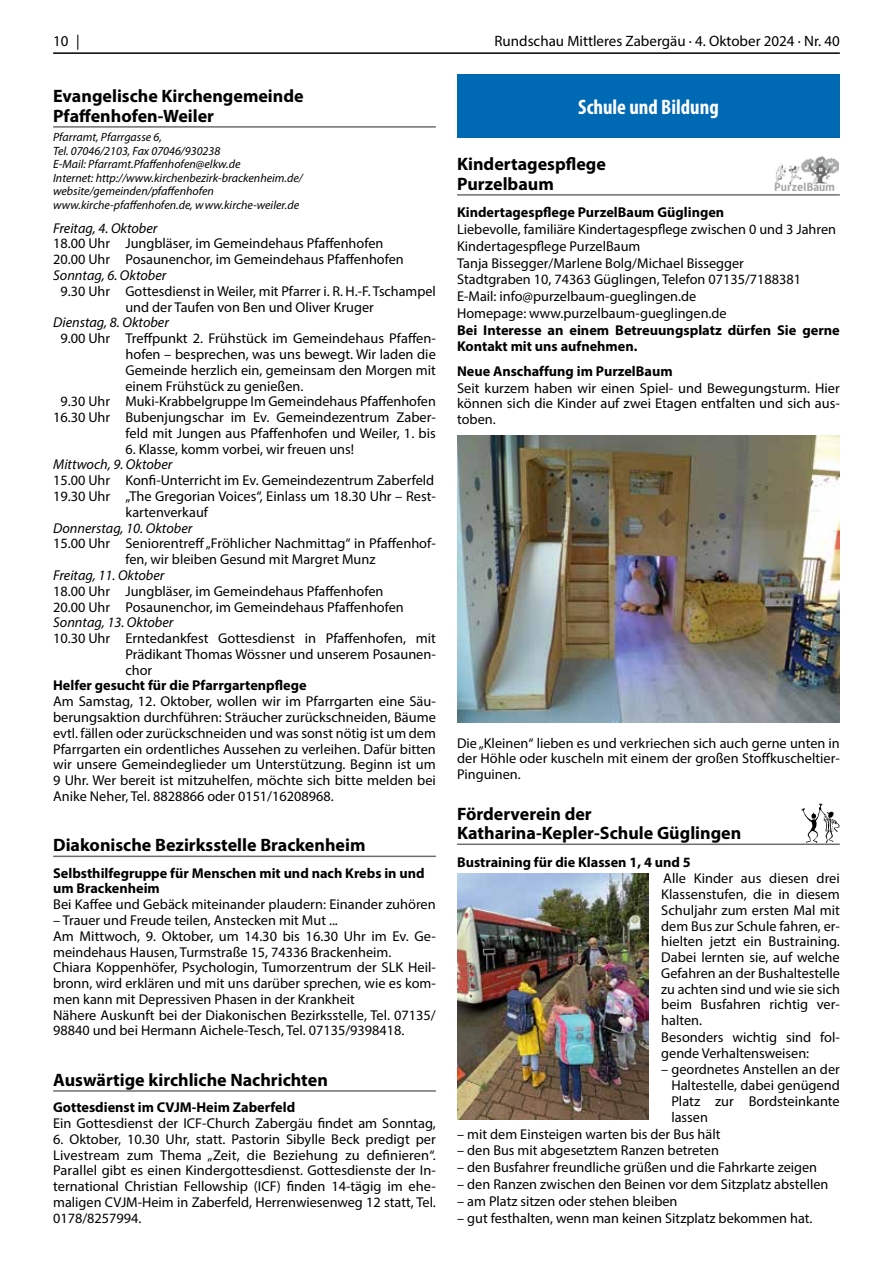
<style>
.page{position:relative;width:893px;height:1263px;background:#fff}
.page>*{position:absolute;margin:0;border:0;box-sizing:border-box;transform-origin:0 0}
.t1{font:700 condensed 21px "Myriad Pro";color:#fff}
.t2{font:700 18px/19.6px "Myriad Pro";color:#000}
.t3{font:15px "Myriad Pro";color:#000}
.t4{font:14.25px/15.8px "Myriad Pro";color:#000}
.t5{font:700 14.25px/15.8px "Myriad Pro";color:#000}
.t6{font:italic 14.25px "Myriad Pro";color:#000}
.t7{font:italic 12px/13.5px "Myriad Pro";color:#000}
</style>
<div class="page">
<hr style="left:53px;top:52px;width:787px;height:2px;background:#000">
<hr style="left:53px;top:126px;width:383px;height:2px;background:#6f6f6e">
<hr style="left:53px;top:855px;width:383px;height:2px;background:#6f6f6e">
<hr style="left:53px;top:1090px;width:383px;height:2px;background:#6f6f6e">
<div style="left:457px;top:74px;width:383px;height:64px;background:#0069b4"></div>
<hr style="left:457px;top:194px;width:383px;height:2px;background:#6f6f6e">
<img style="left:774px;top:156px;width:65px;height:34px">
<img style="left:457px;top:435px;width:383px;height:287px">
<hr style="left:457px;top:843px;width:383px;height:2px;background:#6f6f6e">
<img style="left:801px;top:803px;width:39px;height:39px">
<img style="left:457px;top:873px;width:191px;height:247px">
<p class="t3" style="left:53px;top:32px;width:28px">10 |</p>
<p class="t3" style="left:495px;top:32px;width:347px">Rundschau Mittleres Zabergäu · 4. Oktober 2024 · Nr. 40</p>
<p class="t2" style="left:53px;top:86px;width:252px">Evangelische Kirchengemeinde<br>Pfaffenhofen-Weiler</p>
<p class="t7" style="left:53px;top:130px;width:251px">Pfarramt, Pfarrgasse 6,<br>Tel. 07046/2103, Fax 07046/930238<br>E-Mail: Pfarramt.Pfaff enhofen@elkw.de<br>Internet: http://www.kirchenbezirk-brackenheim.de/ website/gemeinden/pfaff enhofen<br>www.kirche-pfaff enhofen.de, www.kirche-weiler.de</p>
<p class="t6" style="left:53px;top:219px;width:106px">Freitag, 4. Oktober</p>
<p class="t4" style="left:53px;top:236px;width:352px">18.00 Uhr Jungbläser, im Gemeindehaus Pfaffenhofen<br>20.00 Uhr Posaunenchor, im Gemeindehaus Pfaffenhofen</p>
<p class="t6" style="left:53px;top:266px;width:115px">Sonntag, 6. Oktober</p>
<p class="t4" style="left:60px;top:283px;width:377px;text-align:center">9.30 Uhr Gottesdienst in Weiler, mit Pfarrer i. R. H.-F. Tschampel und der Taufen von Ben und Oliver Kruger</p>
<p class="t6" style="left:53px;top:314px;width:117px">Dienstag, 8. Oktober</p>
<p class="t4" style="left:60px;top:330px;width:377px">9.00 Uhr Treffpunkt 2. Frühstück im Gemeindehaus Pfaffen-</p>
<p class="t4" style="left:125px;top:346px;width:312px">hofen – besprechen, was uns bewegt. Wir laden die</p>
<p class="t4" style="left:125px;top:362px;width:312px">Gemeinde herzlich ein, gemeinsam den Morgen mit</p>
<p class="t4" style="left:125px;top:378px;width:179px">einem Frühstück zu genießen.</p>
<p class="t4" style="left:60px;top:393px;width:377px">9.30 Uhr Muki-Krabbelgruppe Im Gemeindehaus Pfaffenhofen</p>
<p class="t4" style="left:53px;top:409px;width:384px">16.30 Uhr Bubenjungschar im Ev. Gemeindezentrum Zaber-</p>
<p class="t4" style="left:125px;top:425px;width:312px">feld mit Jungen aus Pfaffenhofen und Weiler, 1. bis</p>
<p class="t4" style="left:125px;top:441px;width:230px">6. Klasse, komm vorbei, wir freuen uns!</p>
<p class="t6" style="left:53px;top:456px;width:121px">Mittwoch, 9. Oktober</p>
<p class="t4" style="left:53px;top:472px;width:383px">15.00 Uhr Konfi-Unterricht im Ev. Gemeindezentrum Zaberfeld</p>
<p class="t4" style="left:53px;top:488px;width:383px">19.30 Uhr „The Gregorian Voices“, Einlass um 18.30 Uhr – Rest-</p>
<p class="t4" style="left:125px;top:504px;width:84px">kartenverkauf</p>
<p class="t6" style="left:53px;top:519px;width:141px">Donnerstag, 10. Oktober</p>
<p class="t4" style="left:125px;top:535px;width:312px;text-indent:-72px">15.00 Uhr Seniorentreff „Fröhlicher Nachmittag“ in Pfaffenhof&shy;fen, wir bleiben Gesund mit Margret Munz</p>
<p class="t6" style="left:53px;top:566px;width:113px">Freitag, 11. Oktober</p>
<p class="t4" style="left:53px;top:583px;width:352px">18.00 Uhr Jungbläser, im Gemeindehaus Pfaffenhofen<br>20.00 Uhr Posaunenchor, im Gemeindehaus Pfaffenhofen</p>
<p class="t6" style="left:53px;top:614px;width:122px">Sonntag, 13. Oktober</p>
<p class="t4" style="left:125px;top:630px;width:312px;text-align:justify;text-indent:-72px">10.30 Uhr Erntedankfest Gottesdienst in Pfaffenhofen, mit Prädikant Thomas Wössner und unserem Posaunen&shy;chor</p>
<p class="t5" style="left:53px;top:677px;width:255px">Helfer gesucht für die Pfarrgartenpflege</p>
<p class="t4" style="left:53px;top:693px;width:384px;text-align:justify">Am Samstag, 12. Oktober, wollen wir im Pfarrgarten eine Säu&shy;berungsaktion durchführen: Sträucher zurückschneiden, Bäume evtl. fällen oder zurückschneiden und was sonst nötig ist um dem Pfarrgarten ein ordentliches Aussehen zu verleihen. Dafür bitten wir unsere Gemeindeglieder um Unterstützung. Beginn ist um 9 Uhr. Wer bereit ist mitzuhelfen, möchte sich bitte melden bei Anike Neher, Tel. 8828866 oder 0151/16208968.</p>
<p class="t2" style="left:53px;top:835px;width:314px">Diakonische Bezirksstelle Brackenheim</p>
<p class="t5" style="left:53px;top:864px;width:373px">Selbsthilfegruppe für Menschen mit und nach Krebs in und um Brackenheim</p>
<p class="t4" style="left:53px;top:896px;width:384px">Bei Kaffee und Gebäck miteinander plaudern: Einander zuhören</p>
<p class="t4" style="left:53px;top:912px;width:384px">– Trauer und Freude teilen, Anstecken mit Mut ...<br>Am Mittwoch, 9. Oktober, um 14.30 bis 16.30 Uhr im Ev. Ge&shy;meindehaus Hausen, Turmstraße 15, 74336 Brackenheim.<br>Chiara Koppenhöfer, Psychologin, Tumorzentrum der SLK Heil&shy;bronn, wird erklären und mit uns darüber sprechen, wie es kom&shy;men kann mit Depressiven Phasen in der Krankheit<br>Nähere Auskunft bei der Diakonischen Bezirksstelle, Tel. 07135/ 98840 und bei Hermann Aichele-Tesch, Tel. 07135/9398418.</p>
<p class="t2" style="left:53px;top:1069px;width:276px">Auswärtige kirchliche Nachrichten</p>
<p class="t5" style="left:53px;top:1099px;width:244px">Gottesdienst im CVJM-Heim Zaberfeld</p>
<p class="t4" style="left:53px;top:1115px;width:384px">Ein Gottesdienst der ICF-Church Zabergäu findet am Sonntag,</p>
<p class="t4" style="left:53px;top:1131px;width:384px;text-align:justify">6. Oktober, 10.30 Uhr, statt. Pastorin Sibylle Beck predigt per Livestream zum Thema „Zeit, die Beziehung zu definieren“.<br>Parallel gibt es einen Kindergottesdienst. Gottesdienste der In&shy;ternational Christian Fellowship (ICF) finden 14-tägig im ehe&shy;maligen CVJM-Heim in Zaberfeld, Herrenwiesenweg 12 statt, Tel.<br>0178/8257994.</p>
<h1 class="t1" style="left:578px;top:94px;width:142px">Schule und Bildung</h1>
<p class="t2" style="left:457px;top:154px;width:150px">Kindertagespflege<br>Purzelbaum</p>
<p class="t5" style="left:457px;top:204px;width:269px">Kindertagespflege PurzelBaum Güglingen</p>
<p class="t4" style="left:457px;top:220px;width:380px;line-height:16.8px">Liebevolle, familiäre Kindertagespflege zwischen 0 und 3 Jahren Kindertagespflege PurzelBaum<br>Tanja Bissegger/Marlene Bolg/Michael Bissegger<br>Stadtgraben 10, 74363 Güglingen, Telefon 07135/7188381<br>E-Mail: info@purzelbaum-gueglingen.de<br>Homepage: www.purzelbaum-gueglingen.de</p>
<p class="t5" style="left:457px;top:322px;width:384px">Bei Interesse an einem Betreuungsplatz dürfen Sie gerne<br>Kontakt mit uns aufnehmen.</p>
<p class="t5" style="left:457px;top:363px;width:217px">Neue Anschaffung im PurzelBaum</p>
<p class="t4" style="left:457px;top:380px;width:384px;text-align:justify">Seit kurzem haben wir einen Spiel- und Bewegungsturm. Hier können sich die Kinder auf zwei Etagen entfalten und sich aus&shy;toben.</p>
<p class="t4" style="left:457px;top:735px;width:384px;text-align:justify">Die „Kleinen“ lieben es und verkriechen sich auch gerne unten in der Höhle oder kuscheln mit einem der großen Stoffkuscheltier-Pinguinen.</p>
<p class="t2" style="left:457px;top:803px;width:286px">Förderverein der<br>Katharina-Kepler-Schule Güglingen</p>
<p class="t5" style="left:457px;top:853px;width:235px">Bustraining für die Klassen 1, 4 und 5</p>
<p class="t4" style="left:661px;top:870px;width:180px">Alle Kinder aus diesen drei<br>Klassenstufen, die in diesem<br>Schuljahr zum ersten Mal mit dem Bus zur Schule fahren, er&shy;hielten jetzt ein Bustraining.<br>Dabei lernten sie, auf welche<br>Gefahren an der Bushaltestelle zu achten sind und wie sie sich beim Busfahren richtig ver&shy;halten.<br>Besonders wichtig sind fol&shy;gende Verhaltensweisen:</p>
<p class="t4" style="left:671px;top:1061px;width:170px;text-align:justify;text-indent:-10px">– geordnetes Anstellen an der Haltestelle, dabei genügend Platz zur Bordsteinkante lassen</p>
<p class="t4" style="left:457px;top:1126px;width:265px">– mit dem Einsteigen warten bis der Bus hält</p>
<p class="t4" style="left:457px;top:1142px;width:263px">– den Bus mit abgesetztem Ranzen betreten</p>
<p class="t4" style="left:457px;top:1159px;width:362px">– den Busfahrer freundliche grüßen und die Fahrkarte zeigen</p>
<p class="t4" style="left:457px;top:1176px;width:373px">– den Ranzen zwischen den Beinen vor dem Sitzplatz abstellen</p>
<p class="t4" style="left:457px;top:1193px;width:222px">– am Platz sitzen oder stehen bleiben</p>
<p class="t4" style="left:457px;top:1210px;width:357px">– gut festhalten, wenn man keinen Sitzplatz bekommen hat.</p>
</div>
